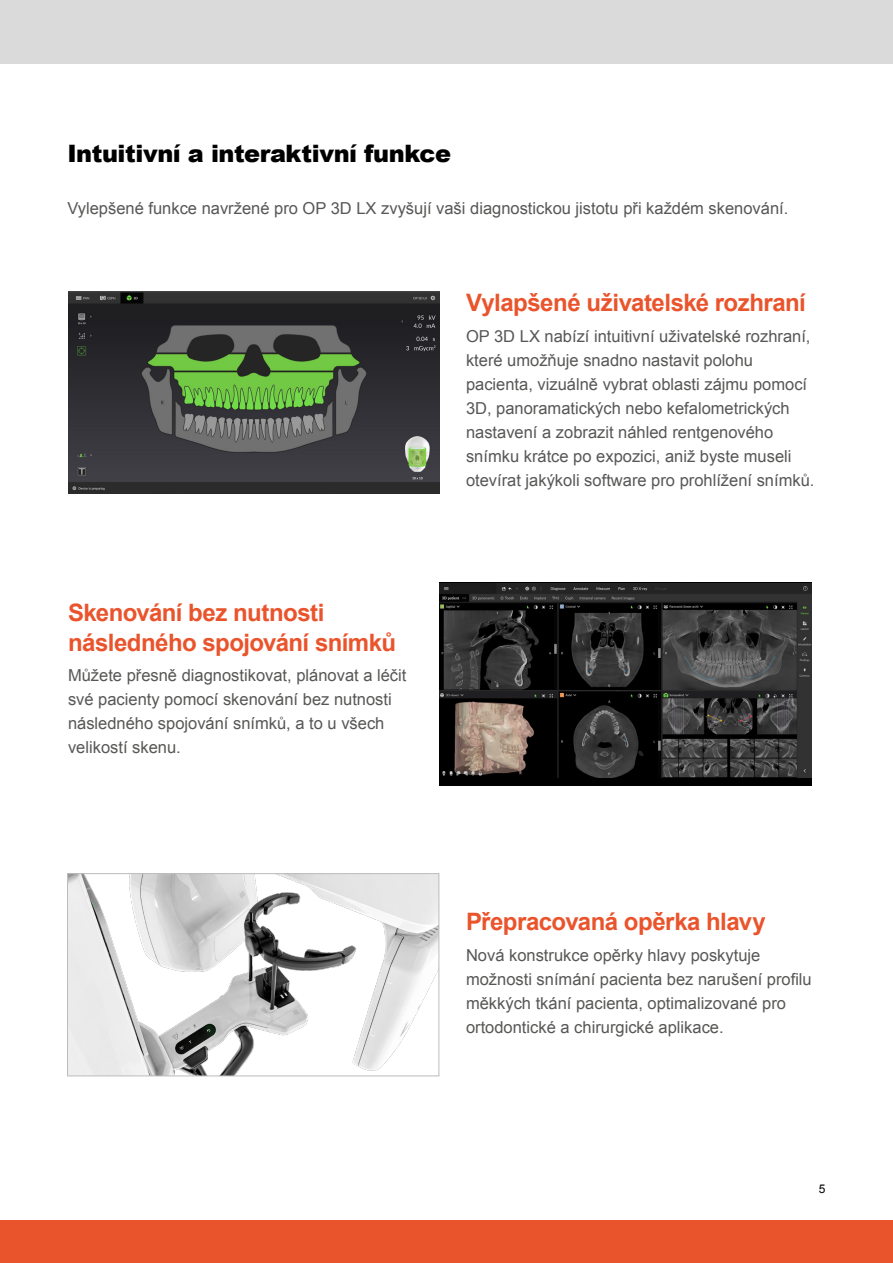
<style>
.page{position:relative;width:893px;height:1263px;background:#fff}
.page>*{position:absolute;margin:0;border:0;box-sizing:border-box;transform-origin:0 0}
.Head_three{font:700 24px/30px "Arial";letter-spacing:-.02em;color:#ea542c}
.Level_4_Intro{font:900 24px "Arial";letter-spacing:-.02em;color:#000}
.Body_Copy{font:16.5px/24px "Arial";color:#575756}
.t1{font:12px "Arial";color:#000}
</style>
<div class="page">
<div style="left:0;top:1220px;width:893px;height:43px;background:#ea542c"></div>
<div style="left:0;top:0;width:893px;height:64px;background:#dadada"></div>
<div style="left:439px;top:582px;width:372px;height:203px;background:#000"></div>
<img style="left:440px;top:584px;width:371px;height:194px">
<img style="left:69px;top:875px;width:368px;height:199px">
<div style="left:67px;top:873px;width:372px;height:203px;border:1px solid #bdbcbc"></div>
<img style="left:68px;top:292px;width:372px;height:201px">
<p class="Level_4_Intro" style="left:68px;top:136px;width:385px">Intuitivní a interaktivní funkce</p>
<p class="Body_Copy" style="left:68px;top:196px;width:722px">Vylepšené funkce navržené pro OP 3D LX zvyšují vaši diagnostickou jistotu při každém skenování.</p>
<p class="Head_three" style="left:68px;top:598px;width:330px">Skenování bez nutnosti následného spojování snímků</p>
<p class="Body_Copy" style="left:68px;top:664px;width:340px">Můžete přesně diagnostikovat, plánovat a léčit své pacienty pomocí skenování bez nutnosti následného spojování snímků, a to u všech velikostí skenu.</p>
<p class="Head_three" style="left:466px;top:288px;width:341px">Vylapšené uživatelské rozhraní</p>
<p class="Body_Copy" style="left:466px;top:324px;width:350px">OP 3D LX nabízí intuitivní uživatelské rozhraní, které umožňuje snadno nastavit polohu pacienta, vizuálně vybrat oblasti zájmu pomocí 3D, panoramatických nebo kefalometrických nastavení a zobrazit náhled rentgenového snímku krátce po expozici, aniž byste museli otevírat jakýkoli software pro prohlížení snímků.</p>
<p class="Head_three" style="left:466px;top:908px;width:301px">Přepracovaná opěrka hlavy</p>
<p class="Body_Copy" style="left:466px;top:943px;width:347px">Nová konstrukce opěrky hlavy poskytuje možnosti snímání pacienta bez narušení profilu měkkých tkání pacienta, optimalizované pro ortodontické a chirurgické aplikace.</p>
<p class="t1" style="left:819px;top:1181px;width:8px">5</p>
</div>
